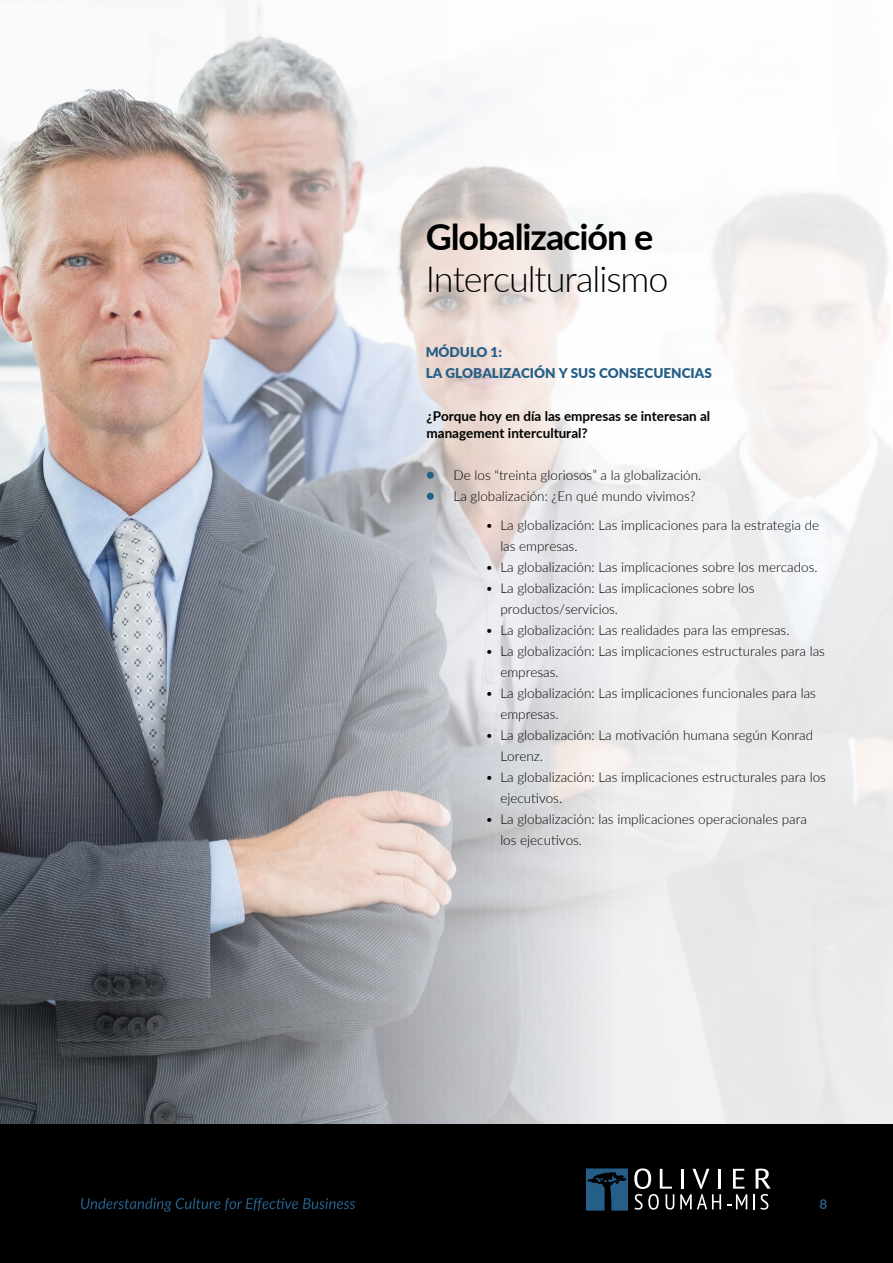
<style>
.page{position:relative;width:893px;height:1263px;background:#fff}
.page>*{position:absolute;margin:0;border:0;box-sizing:border-box;transform-origin:0 0}
.t1{font:300 36px "Lato";letter-spacing:-.03em;color:#000}
.t2{font:700 36px "Lato";letter-spacing:-.03em;color:#000}
.t3{font:300 13.5px/21px "Lato";color:#000}
.t4{font:700 13.5px/16.2px "Lato";color:#000}
.t5{font:900 13.5px/21px "Lato";color:#255f87}
.t6{font:700 13.5px "Lato";color:#255f87}
</style>
<div class="page">
<img style="left:0;top:0;width:893px;height:1125px">
<div style="left:427px;top:472px;width:7px;height:7px;background:#255f87;border-radius:50%"></div>
<div style="left:427px;top:493px;width:7px;height:7px;background:#255f87;border-radius:50%"></div>
<div style="left:0;top:1125px;width:893px;height:138px;background:#000"></div>
<svg style="left:586px;top:1168px;width:42px;height:42px"></svg>
<svg style="left:733px;top:1169px;width:11px;height:19px"></svg>
<svg style="left:756px;top:1168px;width:15px;height:20px"></svg>
<svg style="left:634px;top:1168px;width:40px;height:41px"></svg>
<svg style="left:680px;top:1169px;width:41px;height:40px"></svg>
<svg style="left:727px;top:1194px;width:20px;height:15px"></svg>
<svg style="left:753px;top:1194px;width:15px;height:15px"></svg>
<svg style="left:81px;top:1198px;width:274px;height:14px"></svg>
<h1 class="t2" style="left:426px;top:210px;width:229px">Globalización e</h1>
<h1 class="t1" style="left:426px;top:254px;width:244px">Interculturalismo</h1>
<p class="t5" style="left:426px;top:341px;width:288px">MÓDULO 1:<br>LA GLOBALIZACIÓN Y SUS CONSECUENCIAS</p>
<p class="t4" style="left:426px;top:408px;width:285px">¿Porque hoy en día las empresas se interesan al management intercultural?</p>
<p class="t3" style="left:426px;top:464px;width:276px">• De los “treinta gloriosos” a la globalización.</p>
<p class="t3" style="left:485px;top:481px;width:212px;line-height:29.2px;text-indent:-32px">La globalización: ¿En qué mundo vivimos? •</p>
<p class="t3" style="left:485px;top:556px;width:9px">•</p>
<p class="t3" style="left:500px;top:514px;width:327px">La globalización: Las implicaciones para la estrategia de las empresas.<br>La globalización: Las implicaciones sobre los mercados.<br>La globalización: Las implicaciones sobre los productos/servicios.<br>La globalización: Las realidades para las empresas.<br>La globalización: Las implicaciones estructurales para las empresas.<br>La globalización: Las implicaciones funcionales para las empresas.<br>La globalización: La motivación humana según Konrad Lorenz.<br>La globalización: Las implicaciones estructurales para los ejecutivos.<br>La globalización: las implicaciones operacionales para los ejecutivos.</p>
<p class="t3" style="left:485px;top:577px;width:9px">•</p>
<p class="t3" style="left:485px;top:619px;width:9px">• •</p>
<p class="t3" style="left:485px;top:682px;width:9px">•</p>
<p class="t3" style="left:485px;top:724px;width:9px">•</p>
<p class="t3" style="left:485px;top:766px;width:9px">•</p>
<p class="t3" style="left:485px;top:808px;width:9px">•</p>
<p class="t6" style="left:820px;top:1194px;width:9px">8</p>
</div>
